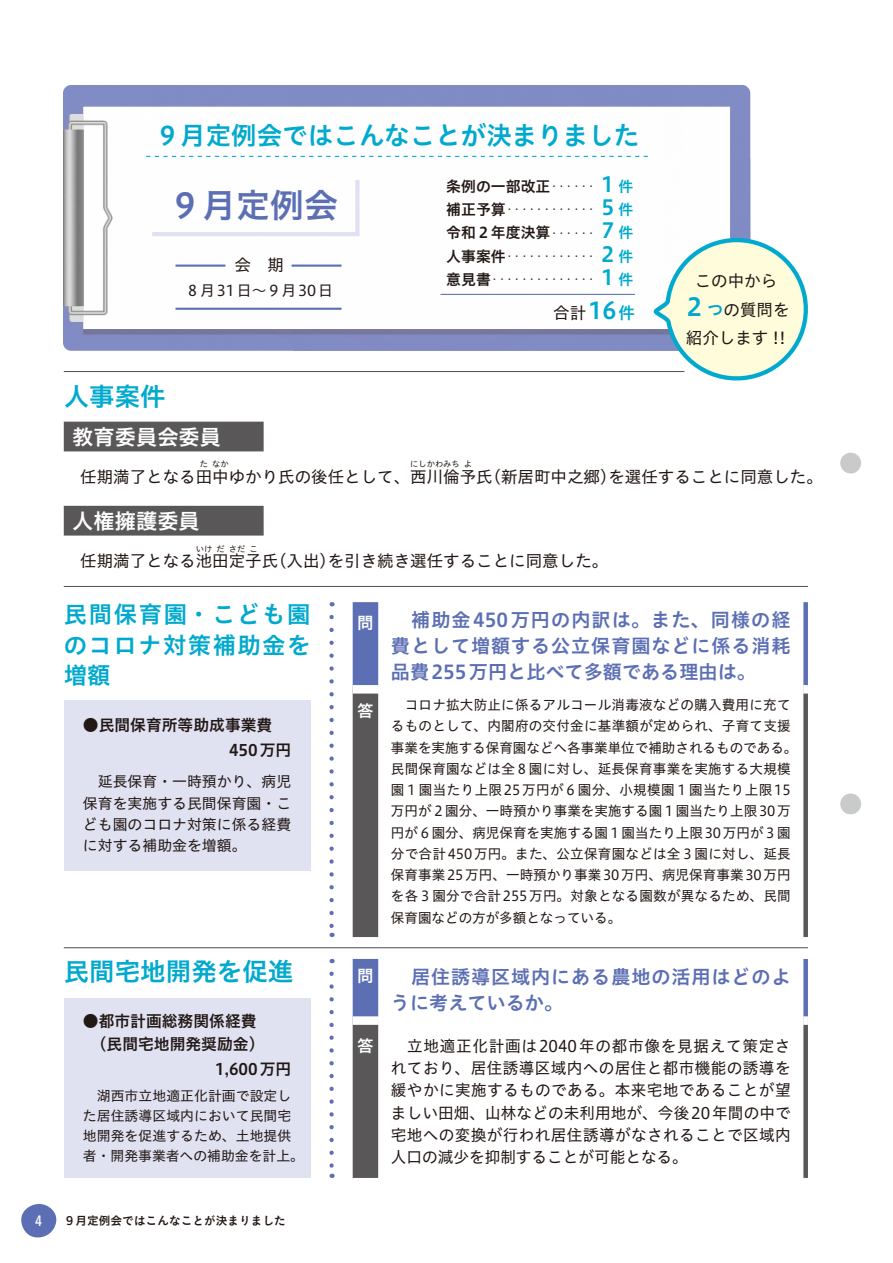
<style>
.page{position:relative;width:893px;height:1263px;background:#fff}
.page>*{position:absolute;margin:0;border:0;box-sizing:border-box;transform-origin:0 0}
.t1{font:34.05px "Hiragino UD Sans Std W6";color:#5c6fb4}
.t2{font:25.5px "Hiragino UD Sans Std W6";color:#00a9ce}
.t3{font:23.4px/30.8px "Hiragino UD Sans Std W6";letter-spacing:.06em;color:#00a9ce;text-align:justify}
.t4{font:21.3px "Hiragino UD Sans Std W6";color:#fff}
.t5{font:20.85px "Hiragino UD Sans Std W6";color:#00a9ce}
.t6{font:19.2px/25.5px "Hiragino UD Sans Std W6";letter-spacing:.045em;color:#5c6fb4;text-align:justify}
.t7{font:16.5px/28.8px "Hiragino UD Sans Std W4";color:#221815;text-align:center}
.t8{font:15.9px/22.4px "Hiragino UD Sans Std W4";letter-spacing:.025em;color:#221815;text-align:justify}
.t9{font:15.9px/25px "Hiragino UD Sans Std W6";color:#221815}
.t10{font:14.85px/21.3px "Hiragino UD Sans Std W4";color:#221815;text-align:justify}
.t11{font:14.85px "Hiragino UD Sans Std W6";color:#221815}
.t12{font:14.85px "Hiragino UD Sans Std W4";letter-spacing:.06em;color:#221815}
.t13{font:13.8px/21.3px "Hiragino UD Sans Std W4";letter-spacing:.005em;color:#221815}
.t14{font:13.8px "Koburina Go Std W6";color:#fff}
.t15{font:11.7px "Koburina Go Std W6";color:#221815}
.t16{font:8.25px "Hiragino UD Sans Std W4";color:#221815}
.t17{font:7.5px "Hiragino UD Sans Std W6";color:#221815}
.s1{font-size:14.85px}
.s2{font-family:"Hiragino UD Sans Std W6";font-size:24.75px;color:#00a9ce}
.s3{font-family:"Hiragino UD Sans Std W6";color:#00a9ce}
.s4{font-family:"Hiragino UD Sans Std W6";font-size:16.5px;color:#fff}
.s5{font-size:16.5px;color:#fff}
</style>
<div class="page">
<img style="left:64px;top:85px;width:229px;height:71px">
<img style="left:64px;top:114px;width:57px;height:207px">
<svg style="left:353px;top:602px;width:455px;height:83px"></svg>
<svg style="left:353px;top:693px;width:455px;height:244px"></svg>
<svg style="left:146px;top:156px;width:502px;height:1px"></svg>
<svg style="left:652px;top:227px;width:156px;height:154px"></svg>
<svg style="left:152px;top:176px;width:210px;height:62px"></svg>
<hr style="left:441px;top:294px;width:194px;height:1px;background:#5c6fb4">
<hr style="left:64px;top:371px;width:620px;height:1px;background:#595757">
<hr style="left:64px;top:586px;width:744px;height:1px;background:#595757">
<hr style="left:64px;top:947px;width:744px;height:1px;background:#595757">
<div style="left:64px;top:422px;width:200px;height:29px;background:#595757"></div>
<div style="left:64px;top:506px;width:200px;height:30px;background:#595757"></div>
<svg style="left:329px;top:617px;width:5px;height:320px"></svg>
<svg style="left:329px;top:974px;width:5px;height:204px"></svg>
<svg style="left:353px;top:959px;width:455px;height:57px"></svg>
<svg style="left:353px;top:1025px;width:455px;height:153px"></svg>
<div style="left:64px;top:700px;width:246px;height:170px;background:#e0e1f1"></div>
<div style="left:64px;top:998px;width:246px;height:180px;background:#e0e1f1"></div>
<hr style="left:175px;top:308px;width:166px;height:2px;background:#5c6fb4">
<hr style="left:175px;top:265px;width:50px;height:2px;background:#5c6fb4">
<hr style="left:292px;top:265px;width:49px;height:2px;background:#5c6fb4">
<svg style="left:21px;top:1204px;width:36px;height:34px"></svg>
<div style="left:840px;top:453px;width:21px;height:20px;background:#c9caca;border-radius:50%"></div>
<div style="left:840px;top:793px;width:21px;height:21px;background:#c9caca;border-radius:50%"></div>
<h2 class="t2" style="left:155px;top:116px;width:486px">９月定例会ではこんなことが決まりました</h2>
<h1 class="t1" style="left:168px;top:179px;width:172px">９月定例会</h1>
<p class="t7" style="left:234px;top:250px;width:51px">会　期</p>
<p class="t12" style="left:185px;top:279px;width:149px">８月31日～９月30日</p>
<p class="t11" style="left:446px;top:175px;width:150px">条例の一部改正<sup>・・・・・・</sup></p>
<h3 class="t5" style="left:598px;top:168px;width:37px">１<span class="s1">件</span></h3>
<p class="t17" style="left:446px;top:204px;width:150px"><span class="s1">補正予算</span>・・・・・・・・・・・・</p>
<h3 class="t5" style="left:598px;top:191px;width:37px">５<span class="s1">件</span></h3>
<p class="t11" style="left:446px;top:221px;width:150px">令和２年度決算<sup>・・・・・・</sup></p>
<h3 class="t5" style="left:598px;top:215px;width:37px">７<span class="s1">件</span></h3>
<p class="t17" style="left:446px;top:250px;width:150px"><span class="s1">人事案件</span>・・・・・・・・・・・・</p>
<h3 class="t5" style="left:598px;top:238px;width:37px">２<span class="s1">件</span></h3>
<p class="t17" style="left:446px;top:274px;width:150px"><span class="s1">意見書</span>・・・・・・・・・・・・・・</p>
<h3 class="t5" style="left:598px;top:261px;width:37px">１<span class="s1">件</span></h3>
<p class="t7" style="left:682px;top:265px;width:109px">この中から<br><span class="s2">２</span><span class="s3">つ</span>の質問を紹介します !!</p>
<h2 class="t2" style="left:64px;top:377px;width:104px">人事案件</h2>
<h3 class="t4" style="left:72px;top:420px;width:150px">教育委員会委員</h3>
<p class="t7" style="left:64px;top:461px;width:761px">　任期満了となる田中ゆかり氏の後任として、西川倫予氏（新居町中之郷）を選任することに同意した。</p>
<p class="t16" style="left:200px;top:458px;width:10px">た</p>
<p class="t16" style="left:212px;top:458px;width:18px">なか</p>
<p class="t16" style="left:410px;top:458px;width:51px">にしかわみち</p>
<p class="t16" style="left:464px;top:458px;width:10px">よ</p>
<h3 class="t4" style="left:72px;top:504px;width:129px">人権擁護委員</h3>
<p class="t7" style="left:64px;top:546px;width:546px">　任期満了となる池田定子氏（入出）を引き続き選任することに同意した。</p>
<p class="t16" style="left:196px;top:542px;width:18px">いけ</p>
<p class="t16" style="left:216px;top:542px;width:10px">だ</p>
<p class="t16" style="left:229px;top:542px;width:18px">さだ</p>
<p class="t16" style="left:249px;top:542px;width:10px">こ</p>
<h3 class="t3" style="left:64px;top:597px;width:248px">民間保育園・こども園のコロナ対策補助金を増額</h3>
<p class="t9" style="left:229px;top:712px;width:64px;text-indent:-146px">●民間保育所等助成事業費<br>450万円</p>
<p class="t10" style="left:83px;top:770px;width:210px">　延長保育・一時預かり、病児保育を実施する民間保育園・こども園のコロナ対策に係る経費に対する補助金を増額。</p>
<h3 class="t6" style="left:391px;top:606px;width:401px;text-indent:-34px"><sub>問</sub> 　補助金450万円の内訳は。また、同様の経費として増額する公立保育園などに係る消耗品費255万円と比べて多額である理由は。</h3>
<p class="t13" style="left:391px;top:693px;width:408px;text-indent:-34px"><span class="s4">答</span> 　コロナ拡大防止に係るアルコール消毒液などの購入費用に充てるものとして、内閣府の交付金に基準額が定められ、子育て支援事業を実施する保育園などへ各事業単位で補助されるものである。民間保育園などは全８園に対し、延長保育事業を実施する大規模園１園当たり上限25万円が６園分、小規模園１園当たり上限15万円が２園分、一時預かり事業を実施する園１園当たり上限30万円が６園分、病児保育を実施する園１園当たり上限30万円が３園分で合計450万円。また、公立保育園などは全３園に対し、延長保育事業25万円、一時預かり事業30万円、病児保育事業30万円を各３園分で合計255万円。対象となる園数が異なるため、民間保育園などの方が多額となっている。</p>
<h2 class="t2" style="left:64px;top:952px;width:231px">民間宅地開発を促進</h2>
<h3 class="t6" style="left:391px;top:963px;width:401px;text-indent:-34px"><span class="s5">問</span> 　居住誘導区域内にある農地の活用はどのように考えているか。</h3>
<p class="t8" style="left:391px;top:1033px;width:401px;text-indent:-34px"><span class="s4">答</span> 　立地適正化計画は2040年の都市像を見据えて策定されており、居住誘導区域内への居住と都市機能の誘導を緩やかに実施するものである。本来宅地であることが望ましい田畑、山林などの未利用地が、今後20年間の中で宅地への変換が行われ居住誘導がなされることで区域内人口の減少を抑制することが可能となる。</p>
<p class="t9" style="left:83px;top:1009px;width:183px;line-height:22.4px">●都市計画総務関係経費　（民間宅地開発奨励金）</p>
<p class="t9" style="left:215px;top:1055px;width:78px">1,600万円</p>
<p class="t13" style="left:83px;top:1085px;width:223px;line-height:20.2px">　湖西市立地適正化計画で設定した居住誘導区域内において民間宅地開発を促進するため、土地提供者・開発事業者への補助金を計上。</p>
<p class="t14" style="left:35px;top:1210px;width:8px">4</p>
<p class="t15" style="left:64px;top:1212px;width:224px">９月定例会ではこんなことが決まりました</p>
</div>
